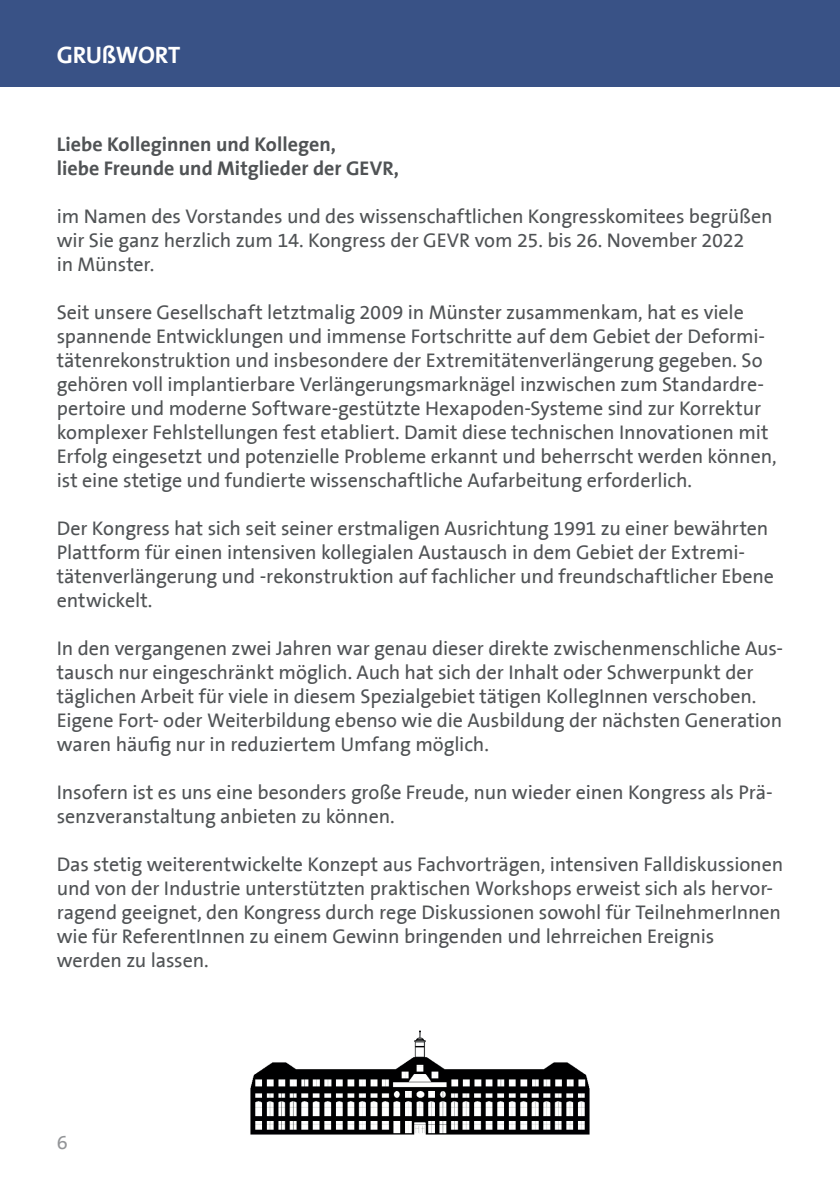
<style>
.page{position:relative;width:840px;height:1191px;background:#fff}
.page>*{position:absolute;margin:0;border:0;box-sizing:border-box;transform-origin:0 0}
.t1{font:700 24px "The Sans";letter-spacing:-.015em;color:#fff}
.t2{font:20px/24px "The Sans B5 Plain";letter-spacing:-.005em;color:#505355}
.t3{font:700 20px/24px "The Sans";color:#505355}
.t4{font:20px "The Sans B5 Plain";color:#939598}
</style>
<div class="page">
<div style="left:0;top:0;width:839px;height:87px;background:#395286"></div>
<img style="left:250px;top:1030px;width:339px;height:105px">
<p class="t1" style="left:57px;top:44px;width:125px">GRUßWORT</p>
<p class="t3" style="left:57px;top:134px;width:343px">Liebe Kolleginnen und Kollegen,<br>liebe Freunde und Mitglieder der GEVR,</p>
<p class="t2" style="left:57px;top:205px;width:717px">im Namen des Vorstandes und des wissenschaftlichen Kongresskomitees begrüßen wir Sie ganz herzlich zum 14. Kongress der GEVR vom 25. bis 26. November 2022<br>in Münster.</p>
<p class="t2" style="left:57px;top:301px;width:721px">Seit unsere Gesellschaft letztmalig 2009 in Münster zusammenkam, hat es viele spannende Entwicklungen und immense Fortschritte auf dem Gebiet der Deformi&shy;tätenrekonstruktion und insbesondere der Extremitätenverlängerung gegeben. So gehören voll implantierbare Verlängerungsmarknägel inzwischen zum Standardre&shy;pertoire und moderne Software-gestützte Hexapoden-Systeme sind zur Korrektur komplexer Fehlstellungen fest etabliert. Damit diese technischen Innovationen mit Erfolg eingesetzt und potenzielle Probleme erkannt und beherrscht werden können, ist eine stetige und fundierte wissenschaftliche Aufarbeitung erforderlich.</p>
<p class="t2" style="left:57px;top:517px;width:718px">Der Kongress hat sich seit seiner erstmaligen Ausrichtung 1991 zu einer bewährten Plattform für einen intensiven kollegialen Austausch in dem Gebiet der Extremi&shy;tätenverlängerung und -rekonstruktion auf fachlicher und freundschaftlicher Ebene entwickelt.</p>
<p class="t2" style="left:57px;top:637px;width:727px">In den vergangenen zwei Jahren war genau dieser direkte zwischenmenschliche Aus&shy;tausch nur eingeschränkt möglich. Auch hat sich der Inhalt oder Schwerpunkt der täglichen Arbeit für viele in diesem Spezialgebiet tätigen KollegInnen verschoben.<br>Eigene Fort- oder Weiterbildung ebenso wie die Ausbildung der nächsten Generation waren häufig nur in reduziertem Umfang möglich.</p>
<p class="t2" style="left:57px;top:781px;width:717px">Insofern ist es uns eine besonders große Freude, nun wieder einen Kongress als Prä&shy;senzveranstaltung anbieten zu können.</p>
<p class="t2" style="left:57px;top:853px;width:727px">Das stetig weiterentwickelte Konzept aus Fachvorträgen, intensiven Falldiskussionen und von der Industrie unterstützten praktischen Workshops erweist sich als hervor&shy;ragend geeignet, den Kongress durch rege Diskussionen sowohl für TeilnehmerInnen wie für ReferentInnen zu einem Gewinn bringenden und lehrreichen Ereignis werden zu lassen.</p>
<p class="t4" style="left:57px;top:1133px;width:12px">6</p>
</div>
